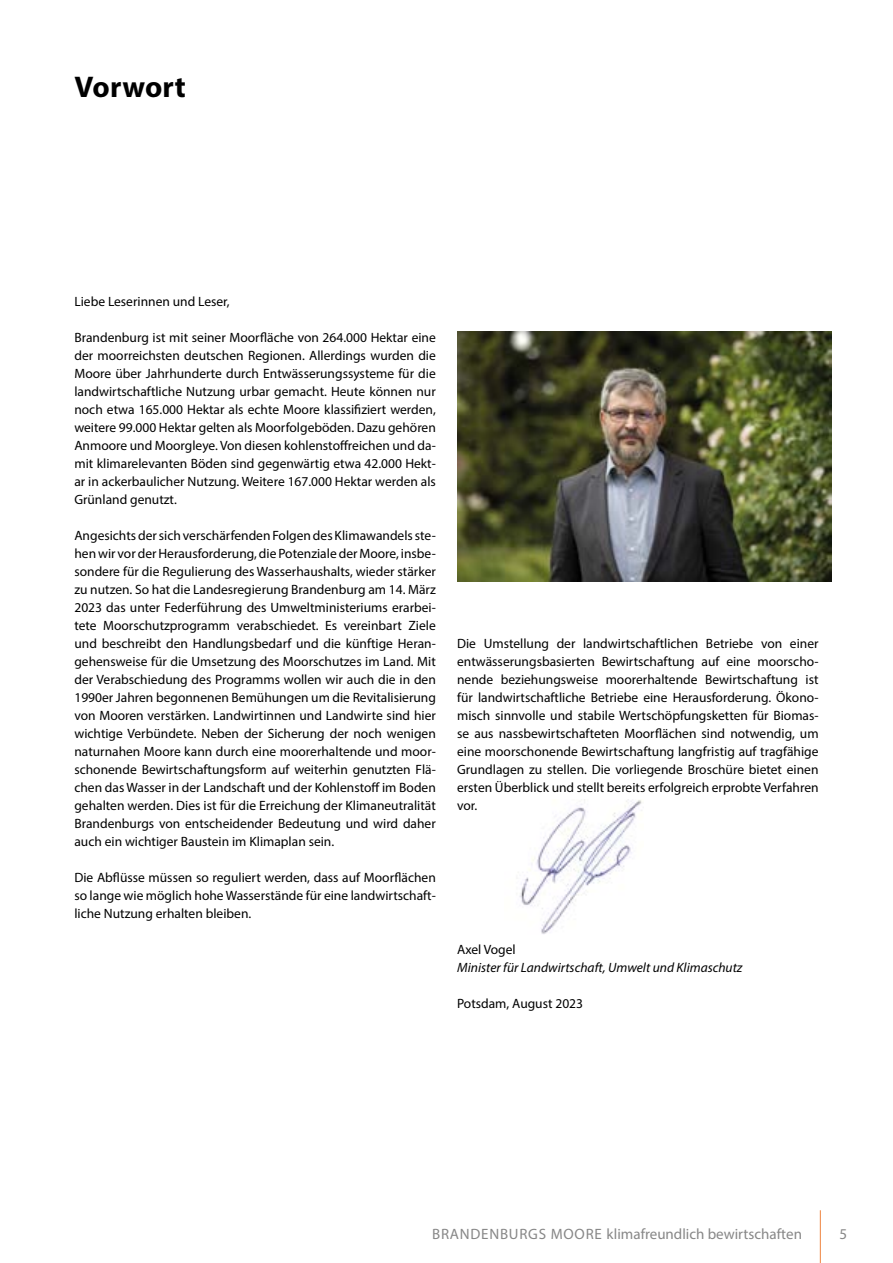
<style>
.page{position:relative;width:893px;height:1263px;background:#fff}
.page>*{position:absolute;margin:0;border:0;box-sizing:border-box;transform-origin:0 0}
.Überschrift_H1_20pt{font:700 30px "Myriad Pro";letter-spacing:.01em;color:#000}
.t1{font:15px "Myriad Pro";color:#878787}
.Fließtext{font:13.5px/18px "Myriad Pro";color:#000;text-align:justify}
.Fließtext-2{font:italic 13.5px "Myriad Pro";color:#000}
</style>
<div class="page">
<hr style="left:820px;top:1210px;width:1px;height:53px;background:#ef833e">
<img style="left:457px;top:332px;width:374px;height:249px">
<img style="left:519px;top:799px;width:123px;height:135px">
<h1 class="Überschrift_H1_20pt" style="left:74px;top:67px;width:113px">Vorwort</h1>
<p class="Fließtext" style="left:74px;top:292px;width:157px">Liebe Leserinnen und Leser,</p>
<p class="Fließtext" style="left:74px;top:328px;width:363px">Brandenburg ist mit seiner Moorfläche von 264.000 Hektar eine der moorreichsten deutschen Regionen. Allerdings wurden die Moore über Jahrhunderte durch Entwässerungssysteme für die landwirtschaftliche Nutzung urbar gemacht. Heute können nur noch etwa 165.000 Hektar als echte Moore klassifiziert werden, weitere 99.000 Hektar gelten als Moorfolgeböden. Dazu gehören Anmoore und Moorgleye. Von diesen kohlenstoffreichen und da&shy;mit klimarelevanten Böden sind gegenwärtig etwa 42.000 Hekt&shy;ar in ackerbaulicher Nutzung. Weitere 167.000 Hektar werden als Grünland genutzt.</p>
<p class="Fließtext" style="left:74px;top:526px;width:363px">Angesichts der sich verschärfenden Folgen des Klimawandels ste&shy;hen wir vor der Herausforderung, die Potenziale der Moore, insbe&shy;sondere für die Regulierung des Wasserhaushalts, wieder stärker zu nutzen. So hat die Landesregierung Brandenburg am 14. März 2023 das unter Federführung des Umweltministeriums erarbei&shy;tete Moorschutzprogramm verabschiedet. Es vereinbart Ziele und beschreibt den Handlungsbedarf und die künftige Heran&shy;gehensweise für die Umsetzung des Moorschutzes im Land. Mit der Verabschiedung des Programms wollen wir auch die in den 1990er Jahren begonnenen Bemühungen um die Revitalisierung von Mooren verstärken. Landwirtinnen und Landwirte sind hier wichtige Verbündete. Neben der Sicherung der noch wenigen naturnahen Moore kann durch eine moorerhaltende und moor&shy;schonende Bewirtschaftungsform auf weiterhin genutzten Flä&shy;chen das Wasser in der Landschaft und der Kohlenstoff im Boden gehalten werden. Dies ist für die Erreichung der Klimaneutralität Brandenburgs von entscheidender Bedeutung und wird daher auch ein wichtiger Baustein im Klimaplan sein.</p>
<p class="Fließtext" style="left:74px;top:868px;width:363px">Die Abflüsse müssen so reguliert werden, dass auf Moorflächen so lange wie möglich hohe Wasserstände für eine landwirtschaft&shy;liche Nutzung erhalten bleiben.</p>
<p class="Fließtext" style="left:457px;top:634px;width:363px">Die Umstellung der landwirtschaftlichen Betriebe von einer entwässerungsbasierten Bewirtschaftung auf eine moorscho&shy;nende beziehungsweise moorerhaltende Bewirtschaftung ist für landwirtschaftliche Betriebe eine Herausforderung. Ökono&shy;misch sinnvolle und stabile Wertschöpfungsketten für Biomas&shy;se aus nassbewirtschafteten Moorflächen sind notwendig, um eine moorschonende Bewirtschaftung langfristig auf tragfähige Grundlagen zu stellen. Die vorliegende Broschüre bietet einen ersten Überblick und stellt bereits erfolgreich erprobte Verfahren vor.</p>
<p class="Fließtext" style="left:457px;top:940px;width:60px">Axel Vogel</p>
<p class="Fließtext-2" style="left:457px;top:959px;width:287px">Minister für Landwirtschaft, Umwelt und Klimaschutz</p>
<p class="Fließtext" style="left:457px;top:994px;width:128px">Potsdam, August 2023</p>
<p class="t1" style="left:432px;top:1225px;width:371px">BRANDENBURGS MOORE klimafreundlich bewirtschaften</p>
<p class="t1" style="left:839px;top:1225px;width:9px">5</p>
</div>
